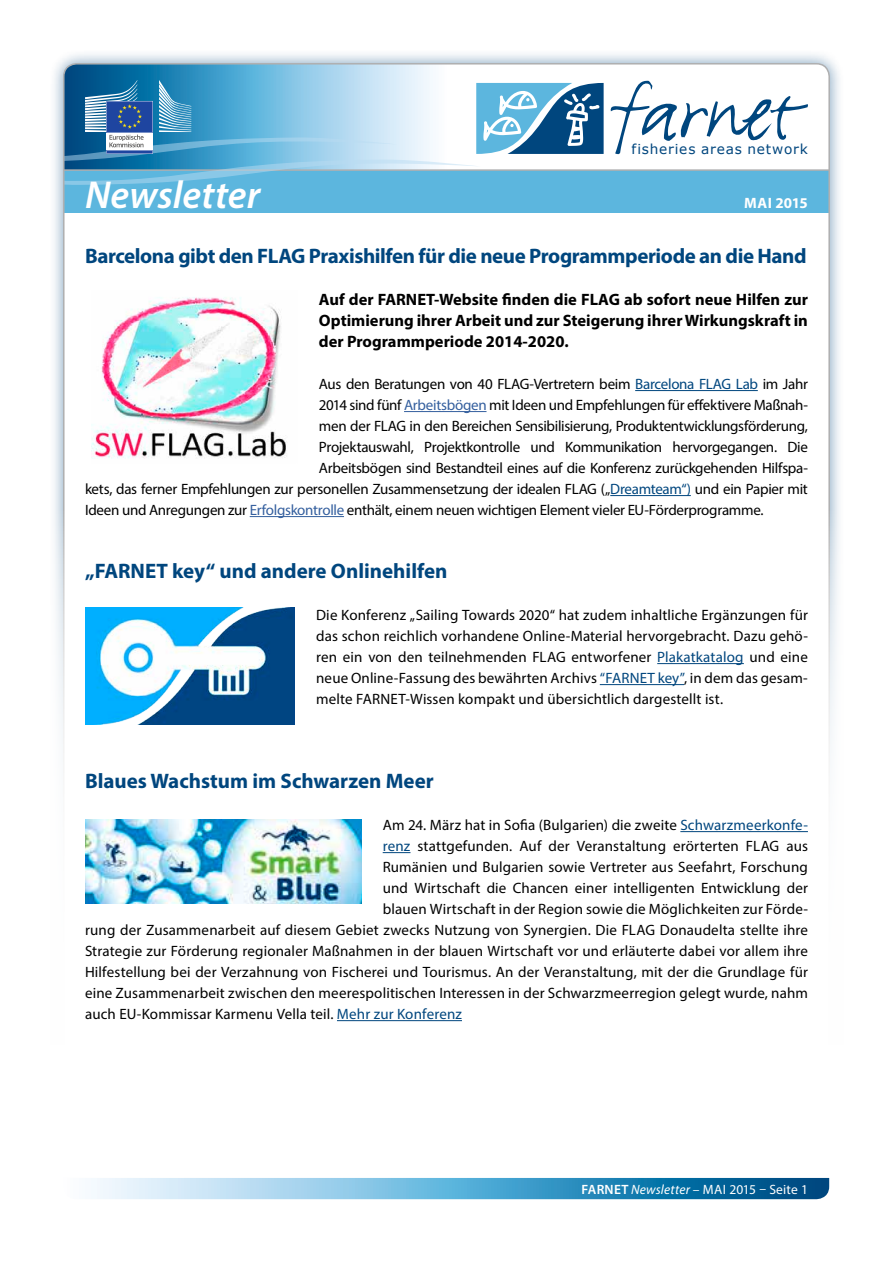
<style>
.page{position:relative;width:893px;height:1263px;background:#fff}
.page>*{position:absolute;margin:0;border:0;box-sizing:border-box;transform-origin:0 0}
.t1{font:italic 600 39px "Myriad Pro";letter-spacing:.005em;color:#fff}
.t2{font:700 21px "Myriad Pro";letter-spacing:-.02em;color:#00467e}
.t3{font:700 21px "Myriad Pro";color:#00467e}
.t4{font:700 16.5px/21px "Myriad Pro";color:#000;text-align:justify}
.t5{font:15px/21px "Myriad Pro";letter-spacing:.005em;color:#000;text-align:justify}
.t6{font:15px "Myriad Pro";letter-spacing:-.02em;color:#000}
.t7{font:700 15px "Myriad Pro";letter-spacing:.01em;color:#fff}
.t8{font:13.65px "Verdana";letter-spacing:.055em;color:#00467e}
.t9{font:13.5px "Myriad Pro";letter-spacing:.015em;color:#fff}
.s1{color:#00467e}
.s2{color:#345f9e}
.s3{font-weight:600}
.s4{font-style:italic}
</style>
<div class="page">
<div style="left:49px;top:49px;width:795px;height:1165px;background:#00467e;opacity:.5"></div>
<div style="left:64px;top:64px;width:765px;height:1135px;background:#fff;border-radius:13px"></div>
<div style="left:64px;top:170px;width:765px;height:43px;background:#5cb6de"></div>
<hr style="left:64px;top:169px;width:765px;height:2px;background:#afafb0">
<div style="left:0;top:510px;width:893px;height:753px;background:#fff"></div>
<svg style="left:91px;top:1178px;width:738px;height:21px;background:#64a9ce"></svg>
<hr style="left:635px;top:390px;width:123px;height:1px;background:#00467e">
<hr style="left:404px;top:411px;width:82px;height:1px;background:#345f9e">
<hr style="left:610px;top:495px;width:81px;height:1px;background:#00467e">
<hr style="left:250px;top:516px;width:94px;height:1px;background:#345f9e">
<hr style="left:657px;top:663px;width:87px;height:1px;background:#00467e">
<hr style="left:600px;top:684px;width:84px;height:1px;background:#00467e">
<hr style="left:680px;top:831px;width:128px;height:1px;background:#00467e">
<svg style="left:383px;top:852px;width:27px;height:1px"></svg>
<hr style="left:337px;top:1020px;width:125px;height:1px;background:#00467e">
<img style="left:86px;top:607px;width:209px;height:117px">
<img style="left:91px;top:297px;width:196px;height:162px">
<img style="left:85px;top:820px;width:276px;height:84px">
<svg style="left:64px;top:64px;width:744px;height:126px"></svg>
<p class="t8" style="left:631px;top:140px;width:178px">fisheries areas network</p>
<h1 class="t1" style="left:85px;top:170px;width:177px">Newsletter</h1>
<p class="t7" style="left:744px;top:194px;width:65px">MAI 2015</p>
<h2 class="t2" style="left:85px;top:242px;width:723px">Barcelona gibt den FLAG Praxishilfen für die neue Programmperiode an die Hand</h2>
<p class="t4" style="left:319px;top:288px;width:491px">Auf der FARNET-Website finden die FLAG ab sofort neue Hilfen zur Optimierung ihrer Arbeit und zur Steigerung ihrer Wirkungskraft in der Programmperiode 2014-2020.</p>
<p class="t6" style="left:319px;top:375px;width:490px">Aus den Beratungen von 40 FLAG-Vertretern beim <span class="s1">Barcelona FLAG Lab</span> im Jahr</p>
<p class="t6" style="left:319px;top:396px;width:490px">2014 sind fünf <span class="s2">Arbeitsbögen</span> mit Ideen und Empfehlungen für effektivere Maßnah-</p>
<p class="t6" style="left:319px;top:417px;width:491px">men der FLAG in den Bereichen Sensibilisierung, Produktentwicklungsförderung,</p>
<p class="t6" style="left:319px;top:438px;width:490px">Projektauswahl, Projektkontrolle und Kommunikation hervorgegangen. Die</p>
<p class="t6" style="left:319px;top:459px;width:490px">Arbeitsbögen sind Bestandteil eines auf die Konferenz zurückgehenden Hilfspa-</p>
<p class="t6" style="left:85px;top:480px;width:724px">kets, das ferner Empfehlungen zur personellen Zusammensetzung der idealen FLAG („<span class="s1">Dreamteam“)</span> und ein Papier mit</p>
<p class="t6" style="left:85px;top:501px;width:680px">Ideen und Anregungen zur <span class="s2">Erfolgskontrolle</span> enthält, einem neuen wichtigen Element vieler EU-Förderprogramme.</p>
<h2 class="t3" style="left:85px;top:557px;width:364px">„FARNET key“ und andere Onlinehilfen</h2>
<p class="t5" style="left:316px;top:604px;width:493px">Die Konferenz „Sailing Towards 2020“ hat zudem inhaltliche Ergänzungen für das schon reichlich vorhandene Online-Material hervorgebracht. Dazu gehö&shy;ren ein von den teilnehmenden FLAG entworfener <span class="s1">Plakatkatalog</span> und eine neue Online-Fassung des bewährten Archivs <span class="s1">“FARNET key”</span>, in dem das gesam&shy;melte FARNET-Wissen kompakt und übersichtlich dargestellt ist.</p>
<h2 class="t3" style="left:85px;top:767px;width:350px">Blaues Wachstum im Schwarzen Meer</h2>
<p class="t5" style="left:383px;top:814px;width:427px">Am 24. März hat in Sofia (Bulgarien) die zweite <span class="s1">Schwarzmeerkonfe-</span></p>
<p class="t5" style="left:383px;top:835px;width:427px"><span class="s1">renz</span> stattgefunden. Auf der Veranstaltung erörterten FLAG aus</p>
<p class="t5" style="left:383px;top:856px;width:427px">Rumänien und Bulgarien sowie Vertreter aus Seefahrt, Forschung</p>
<p class="t5" style="left:383px;top:877px;width:427px">und Wirtschaft die Chancen einer intelligenten Entwicklung der</p>
<p class="t5" style="left:383px;top:898px;width:427px">blauen Wirtschaft in der Region sowie die Möglichkeiten zur Förde-</p>
<p class="t5" style="left:85px;top:919px;width:724px">rung der Zusammenarbeit auf diesem Gebiet zwecks Nutzung von Synergien. Die FLAG Donaudelta stellte ihre</p>
<p class="t5" style="left:85px;top:940px;width:724px">Strategie zur Förderung regionaler Maßnahmen in der blauen Wirtschaft vor und erläuterte dabei vor allem ihre</p>
<p class="t5" style="left:85px;top:961px;width:724px">Hilfestellung bei der Verzahnung von Fischerei und Tourismus. An der Veranstaltung, mit der die Grundlage für</p>
<p class="t5" style="left:85px;top:982px;width:724px">eine Zusammenarbeit zwischen den meerespolitischen Interessen in der Schwarzmeerregion gelegt wurde, nahm</p>
<p class="t5" style="left:85px;top:1003px;width:378px">auch EU-Kommissar Karmenu Vella teil. <span class="s1">Mehr zur Konferenz</span></p>
<p class="t9" style="left:581px;top:1181px;width:228px"><span class="s3">FARNET</span> <span class="s4">Newsletter</span> – MAI 2015 – Seite 1</p>
</div>
